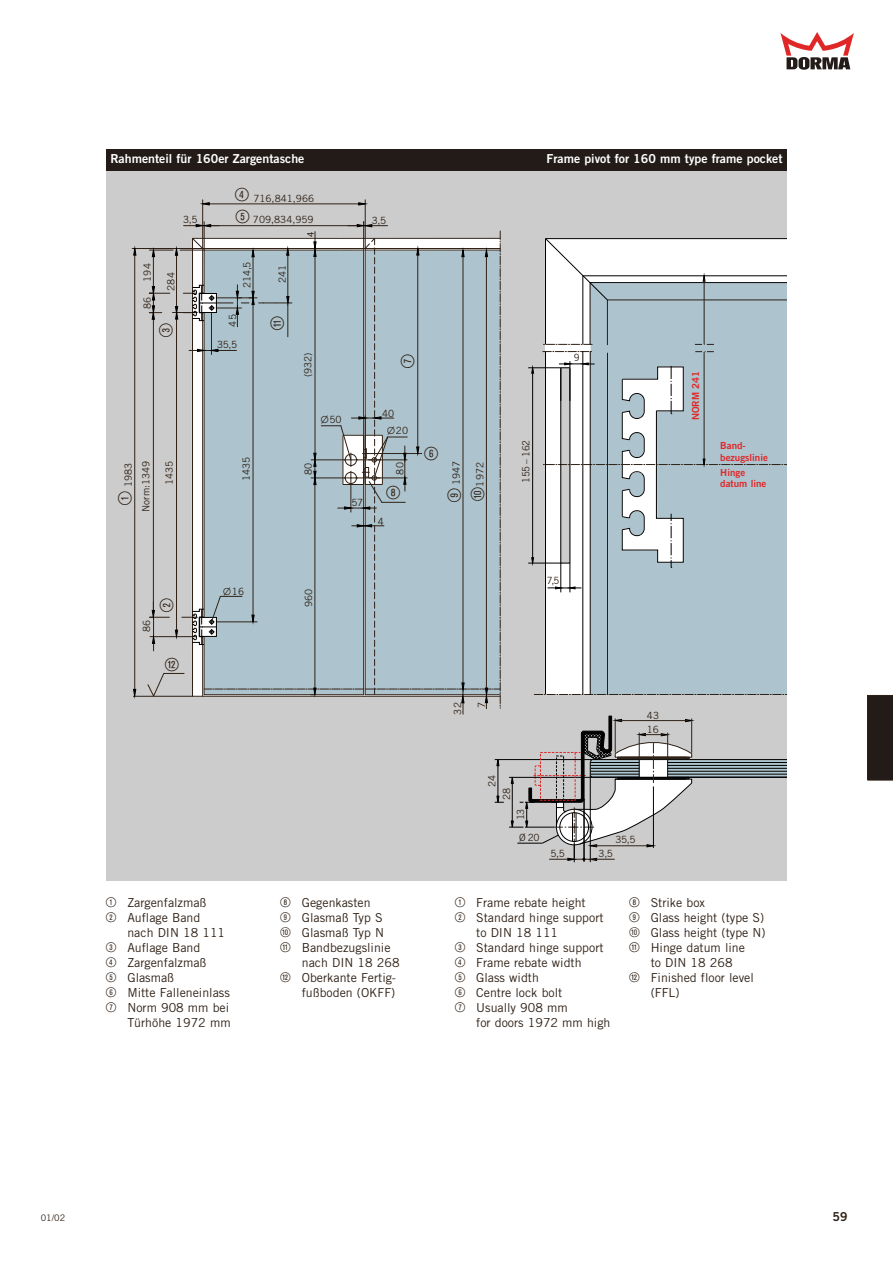
<style>
.page{position:relative;width:893px;height:1263px;background:#fff}
.page>*{position:absolute;margin:0;border:0;box-sizing:border-box;transform-origin:0 0}
.t1{font:18.3px/22.5px "Ziffernim Kreisund Quadrat BQ";color:#2f2116}
.t2{font:12.3px "Trade Gothic";color:#2f2116}
.t3{font:12.3px "Trade Gothic Bold Two";color:#fff}
.t4{font:12.3px "Trade Gothic Bold Two";color:#2f2116}
.t5{font:9.9px/13.6px "Trade Gothic";color:#2f2116}
.t6{font:9.9px "Trade Gothic";color:#2f2116;scale:.96 1}
.t7{font:9.9px "Myriad";color:#2f2116}
.t8{font:9.75px/11.2px "Trade Gothic Bold Two";color:#df2727}
.t9{font:9px "Trade Gothic";color:#2f2116}
.s1{font-family:"Avant Garde Two BQ"}
.s2{font-family:"Ziffernim Kreisund Quadrat BQ";font-size:13.5px}
</style>
<div class="page">
<div style="left:867px;top:695px;width:25px;height:85px;background:#221b18"></div>
<div style="left:106px;top:170px;width:680px;height:710px;background:#ccc"></div>
<hr style="left:133px;top:696px;width:231px;height:1px;background:#2f2116">
<hr style="left:134px;top:251px;width:1px;height:441px;background:#2f2116">
<hr style="left:205px;top:204px;width:156px;height:1px;background:#2f2116">
<hr style="left:202px;top:200px;width:1px;height:49px;background:#2f2116">
<hr style="left:132px;top:248px;width:71px;height:1px;background:#2f2116">
<hr style="left:365px;top:200px;width:1px;height:50px;background:#2f2116">
<svg style="left:358px;top:202px;width:8px;height:4px"></svg>
<svg style="left:202px;top:202px;width:8px;height:4px"></svg>
<svg style="left:133px;top:248px;width:4px;height:8px"></svg>
<svg style="left:133px;top:689px;width:3px;height:8px"></svg>
<svg style="left:147px;top:222px;width:639px;height:640px"></svg>
<div style="left:106px;top:149px;width:680px;height:21px;background:#221b18"></div>
<svg style="left:780px;top:32px;width:73px;height:38px"></svg>
<p class="t3" style="left:110px;top:154px;width:195px">Rahmenteil für 160er Zargentasche</p>
<p class="t3" style="left:546px;top:154px;width:237px">Frame pivot for 160 mm type frame pocket</p>
<p class="t5" style="left:183px;top:214px;width:16px">3,5</p>
<h1 class="t1" style="left:235px;top:183px;width:16px">4<br>5</h1>
<p class="t5" style="left:253px;top:192px;width:62px">716,841,966</p>
<p class="t5" style="left:253px;top:214px;width:62px">709,834,959</p>
<p class="t7" style="left:307px;top:237px;width:7px;rotate:-90deg">4</p>
<p class="t5" style="left:141px;top:282px;width:20px;rotate:-90deg">194</p>
<p class="t5" style="left:141px;top:309px;width:14px;rotate:-90deg">86</p>
<p class="t5" style="left:165px;top:291px;width:20px;rotate:-90deg">284</p>
<p class="t5" style="left:241px;top:288px;width:27px;rotate:-90deg">214,5</p>
<h1 class="t1" style="left:155px;top:337px;width:15px;rotate:-90deg">3</h1>
<p class="t5" style="left:226px;top:327px;width:14px;rotate:-90deg">45</p>
<p class="t5" style="left:217px;top:339px;width:22px">35,5</p>
<p class="t5" style="left:276px;top:283px;width:20px;rotate:-90deg">241</p>
<h1 class="t1" style="left:266px;top:330px;width:15px;rotate:-90deg">Q</h1>
<p class="t5" style="left:302px;top:377px;width:26px;rotate:-90deg">(932)</p>
<p class="t5" style="left:372px;top:214px;width:16px">3,5</p>
<h1 class="t1" style="left:396px;top:368px;width:15px;rotate:-90deg">7</h1>
<p class="t5" style="left:320px;top:413px;width:23px"><span class="s1">Ø</span>50</p>
<p class="t5" style="left:382px;top:407px;width:14px">40</p>
<p class="t5" style="left:387px;top:425px;width:23px"><span class="s1">Ø</span>20</p>
<p class="t5" style="left:122px;top:487px;width:26px;rotate:-90deg">1983</p>
<p class="t5" style="left:240px;top:481px;width:26px;rotate:-90deg">1435</p>
<p class="t5" style="left:140px;top:512px;width:53px;rotate:-90deg">Norm:1349</p>
<p class="t5" style="left:163px;top:485px;width:26px;rotate:-90deg">1435</p>
<h1 class="t1" style="left:114px;top:505px;width:15px;rotate:-90deg">1</h1>
<p class="t5" style="left:302px;top:475px;width:14px;rotate:-90deg">80</p>
<p class="t5" style="left:351px;top:497px;width:13px">57</p>
<h1 class="t1" style="left:424px;top:443px;width:15px">6</h1>
<p class="t5" style="left:450px;top:485px;width:26px;rotate:-90deg">1947</p>
<p class="t5" style="left:474px;top:487px;width:26px;rotate:-90deg">1972</p>
<p class="t5" style="left:394px;top:475px;width:14px;rotate:-90deg">80</p>
<h1 class="t1" style="left:386px;top:482px;width:15px">8</h1>
<h1 class="t1" style="left:443px;top:502px;width:16px;line-height:23.4px;rotate:-90deg">9<br>0</h1>
<p class="t5" style="left:378px;top:515px;width:8px">4</p>
<p class="t6" style="left:522px;top:483px;width:46px;rotate:-90deg">155 – 162</p>
<p class="t6" style="left:574px;top:354px;width:8px">9</p>
<p class="t5" style="left:140px;top:632px;width:14px;rotate:-90deg">86</p>
<h1 class="t1" style="left:156px;top:612px;width:15px;rotate:-90deg">2</h1>
<h1 class="t1" style="left:165px;top:654px;width:15px">W</h1>
<p class="t5" style="left:223px;top:586px;width:23px"><span class="s1">Ø</span>16</p>
<p class="t5" style="left:303px;top:607px;width:20px;rotate:-90deg">960</p>
<p class="t6" style="left:547px;top:577px;width:15px">7,5</p>
<p class="t5" style="left:452px;top:715px;width:14px;rotate:-90deg">32</p>
<p class="t5" style="left:475px;top:708px;width:8px;rotate:-90deg">7</p>
<p class="t5" style="left:646px;top:710px;width:14px">43<br>16</p>
<p class="t5" style="left:486px;top:787px;width:14px;rotate:-90deg">24</p>
<p class="t5" style="left:501px;top:800px;width:14px;rotate:-90deg">28</p>
<p class="t5" style="left:515px;top:820px;width:13px;rotate:-90deg">13</p>
<p class="t5" style="left:519px;top:831px;width:22px">Ø 20</p>
<p class="t5" style="left:615px;top:834px;width:22px">35,5</p>
<p class="t5" style="left:550px;top:847px;width:16px">5,5</p>
<p class="t5" style="left:598px;top:847px;width:16px">3,5</p>
<p class="t8" style="left:691px;top:420px;width:51px;rotate:-90deg">NORM 241</p>
<p class="t8" style="left:720px;top:441px;width:49px">Band&shy;bezugs linie</p>
<p class="t8" style="left:720px;top:468px;width:48px">Hinge datum line</p>
<p class="t2" style="left:106px;top:898px;width:102px"><span class="s2">1</span> Zargenfalzmaß</p>
<p class="t2" style="left:106px;top:913px;width:96px"><span class="s2">2</span> Auflage Band</p>
<p class="t2" style="left:127px;top:928px;width:99px">nach DIN 18 111</p>
<p class="t2" style="left:106px;top:943px;width:96px"><span class="s2">3</span> Auflage Band</p>
<p class="t2" style="left:106px;top:958px;width:102px"><span class="s2">4</span> Zargenfalzmaß</p>
<p class="t2" style="left:106px;top:973px;width:70px"><span class="s2">5</span> Glasmaß</p>
<p class="t2" style="left:106px;top:988px;width:125px"><span class="s2">6</span> Mitte Falleneinlass</p>
<p class="t2" style="left:106px;top:1003px;width:125px"><span class="s2">7</span> Norm 908 mm bei</p>
<p class="t2" style="left:127px;top:1018px;width:105px">Türhöhe 1972 mm</p>
<p class="t2" style="left:280px;top:898px;width:92px"><span class="s2">8</span> Gegenkasten</p>
<p class="t2" style="left:280px;top:913px;width:103px"><span class="s2">9</span> Glasmaß Typ S</p>
<p class="t2" style="left:280px;top:928px;width:105px"><span class="s2">0</span> Glasmaß Typ N</p>
<p class="t2" style="left:280px;top:943px;width:111px"><span class="s2">Q</span> Bandbezugslinie</p>
<p class="t2" style="left:302px;top:958px;width:99px">nach DIN 18 268</p>
<p class="t2" style="left:280px;top:973px;width:117px"><span class="s2">W</span> Oberkante Fertig -</p>
<p class="t2" style="left:302px;top:988px;width:95px">fußboden (OKFF)</p>
<p class="t2" style="left:455px;top:898px;width:132px"><span class="s2">1</span> Frame rebate height</p>
<p class="t2" style="left:455px;top:913px;width:150px"><span class="s2">2</span> Standard hinge support</p>
<p class="t2" style="left:476px;top:928px;width:83px">to DIN 18 111</p>
<p class="t2" style="left:455px;top:943px;width:150px"><span class="s2">3</span> Standard hinge support</p>
<p class="t2" style="left:455px;top:958px;width:128px"><span class="s2">4</span> Frame rebate width</p>
<p class="t2" style="left:455px;top:973px;width:85px"><span class="s2">5</span> Glass width</p>
<p class="t2" style="left:455px;top:988px;width:109px"><span class="s2">6</span> Centre lock bolt</p>
<p class="t2" style="left:455px;top:1003px;width:114px"><span class="s2">7</span> Usually 908 mm</p>
<p class="t2" style="left:476px;top:1018px;width:136px">for doors 1972 mm high</p>
<p class="t2" style="left:629px;top:898px;width:77px"><span class="s2">8</span> Strike box</p>
<p class="t2" style="left:629px;top:913px;width:136px"><span class="s2">9</span> Glass height (type S)</p>
<p class="t2" style="left:629px;top:928px;width:138px"><span class="s2">0</span> Glass height (type N)</p>
<p class="t2" style="left:629px;top:943px;width:117px"><span class="s2">Q</span> Hinge datum line</p>
<p class="t2" style="left:650px;top:958px;width:83px">to DIN 18 268</p>
<p class="t2" style="left:629px;top:973px;width:126px"><span class="s2">W</span> Finished floor level</p>
<p class="t2" style="left:650px;top:988px;width:30px">(FFL)</p>
<p class="t9" style="left:41px;top:1214px;width:26px">01/02</p>
<p class="t4" style="left:832px;top:1212px;width:17px">59</p>
</div>
